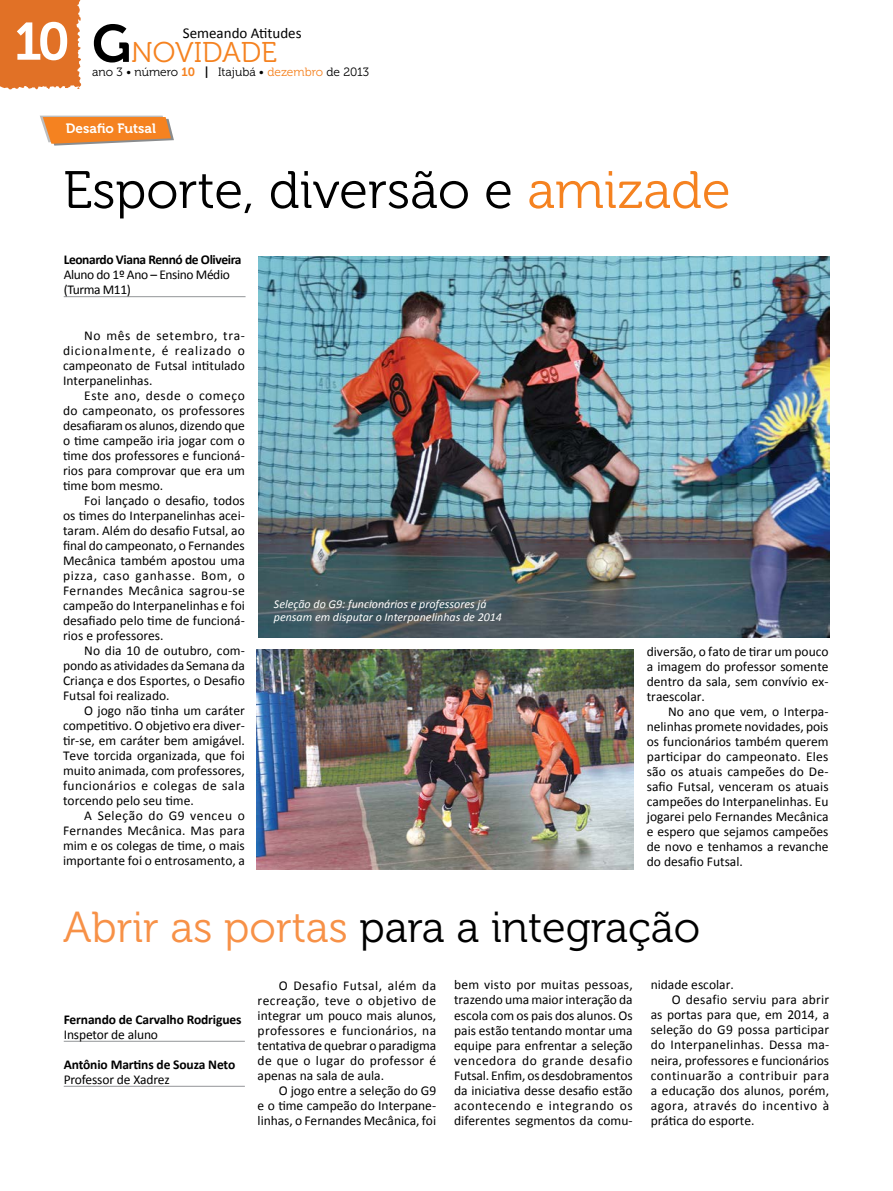
<style>
.page{position:relative;width:893px;height:1191px;background:#fff}
.page>*{position:absolute;margin:0;border:0;box-sizing:border-box;transform-origin:0 0}
.t1{font:52.5px "Museo 300";color:#000}
.t2{font:43.2px "Museo 300";color:#000}
.t3{font:28.5px "Museo 300";color:#f58220}
.t4{font:15px "Calibri";color:#000}
.t5{font:13.5px/15px "Calibri";color:#000;text-align:justify}
.t6{font:700 13.5px "Calibri";letter-spacing:-.01em;color:#000}
.t7{font:13.5px "Calibri";letter-spacing:.02em;color:#000}
.t8{font:13.5px/15px "Calibri";letter-spacing:-.03em;color:#000}
.t9{font:700 13.5px "Calibri";letter-spacing:-.03em;color:#000}
.t10{font:13.5px "Calibri";letter-spacing:.035em;color:#000}
.t11{font:13.5px "Calibri";letter-spacing:.04em;color:#000}
.t12{font:13.5px "Museo 700";color:#fff}
.t13{font:italic 12px/13.5px "Calibri";color:#fff}
.t14{font:12px "Museo 300";color:#000}
.s1{font-family:"Museo 700";font-size:52.5px;color:#fff}
.s2{font-family:"Museo 700";font-size:52.5px;color:#000}
.s3{font-family:"Museo 700";color:#f58220}
.s4{font-family:"Museo 700"}
.s5{color:#f58220}
.s6{color:#f79147}
</style>
<div class="page">
<div style="left:0;top:0;width:81px;height:89px;background:#e17126"></div>
<svg style="left:40px;top:116px;width:134px;height:30px;background:#ec9851"></svg>
<hr style="left:64px;top:296px;width:182px;height:1px;background:#939598">
<img style="left:258px;top:257px;width:571px;height:380px">
<img style="left:257px;top:650px;width:376px;height:220px">
<hr style="left:64px;top:1041px;width:181px;height:1px;background:#939598">
<hr style="left:64px;top:1086px;width:181px;height:1px;background:#939598">
<h3 class="t3" style="left:14px;top:37px;width:264px"><span class="s1">10</span> <span class="s2">G</span>NOVIDADE</h3>
<p class="t14" style="left:92px;top:66px;width:278px">ano 3 • número <span class="s3">10</span> <span class="s4">|</span> Itajubá • <span class="s5">dezembro</span> de 2013</p>
<p class="t4" style="left:183px;top:24px;width:120px">Semeando Atitudes</p>
<p class="t12" style="left:66px;top:121px;width:92px">Desafio Futsal</p>
<h1 class="t1" style="left:63px;top:162px;width:669px">Esporte, diversão e <span class="s5">amizade</span></h1>
<p class="t9" style="left:64px;top:251px;width:179px">Leonardo Viana Rennó de Oliveira</p>
<p class="t8" style="left:64px;top:267px;width:168px">Aluno do 1º Ano – Ensino Médio (Turma M11)</p>
<p class="t5" style="left:63px;top:328px;width:183px;text-indent:21px">No mês de setembro, tra&shy;dicionalmente, é realizado o campeonato de Futsal intitulado Interpanelinhas.</p>
<p class="t5" style="left:63px;top:388px;width:183px;text-indent:21px">Este ano, desde o começo do campeonato, os professores desafiaram os alunos, dizendo que o time campeão iria jogar com o time dos professores e funcioná&shy;rios para comprovar que era um time bom mesmo.</p>
<p class="t5" style="left:63px;top:493px;width:183px;text-indent:21px">Foi lançado o desafio, todos os times do Interpanelinhas acei&shy;taram. Além do desafio Futsal, ao final do campeonato, o Fernandes Mecânica também apostou uma pizza, caso ganhasse. Bom, o Fernandes Mecânica sagrou-se campeão do Interpanelinhas e foi desafiado pelo time de funcioná&shy;rios e professores.</p>
<p class="t5" style="left:63px;top:643px;width:183px;text-indent:21px">No dia 10 de outubro, com&shy;pondo as atividades da Semana da Criança e dos Esportes, o Desafio Futsal foi realizado.</p>
<p class="t5" style="left:63px;top:703px;width:183px;text-indent:21px">O jogo não tinha um caráter competitivo. O objetivo era diver&shy;tir-se, em caráter bem amigável.<br>Teve torcida organizada, que foi muito animada, com professores, funcionários e colegas de sala torcendo pelo seu time.</p>
<p class="t5" style="left:63px;top:808px;width:183px;text-indent:21px">A Seleção do G9 venceu o Fernandes Mecânica. Mas para mim e os colegas de time, o mais importante foi o entrosamento, a</p>
<p class="t13" style="left:274px;top:596px;width:230px">Seleção do G9: funcionários e professores já pensam em disputar o Interpanelinhas de 2014</p>
<p class="t5" style="left:647px;top:644px;width:183px">diversão, o fato de tirar um pouco a imagem do professor somente dentro da sala, sem convívio ex&shy;traescolar.</p>
<p class="t5" style="left:647px;top:704px;width:183px;text-indent:21px">No ano que vem, o Interpa&shy;nelinhas promete novidades, pois os funcionários também querem participar do campeonato. Eles são os atuais campeões do De&shy;safio Futsal, venceram os atuais campeões do Interpanelinhas. Eu jogarei pelo Fernandes Mecânica e espero que sejamos campeões de novo e tenhamos a revanche do desafio Futsal.</p>
<h2 class="t2" style="left:63px;top:904px;width:639px"><span class="s6">Abrir as portas</span> para a integração</h2>
<p class="t6" style="left:64px;top:1010px;width:179px">Fernando de Carvalho Rodrigues</p>
<p class="t5" style="left:64px;top:1027px;width:96px">Inspetor de aluno</p>
<p class="t6" style="left:64px;top:1055px;width:173px">Antônio Martins de Souza Neto</p>
<p class="t5" style="left:64px;top:1072px;width:107px">Professor de Xadrez</p>
<p class="t5" style="left:258px;top:977px;width:180px;text-indent:21px">O Desafio Futsal, além da recreação, teve o objetivo de integrar um pouco mais alunos, professores e funcionários, na tentativa de quebrar o paradigma de que o lugar do professor é apenas na sala de aula.</p>
<p class="t5" style="left:258px;top:1082px;width:180px;text-indent:21px">O jogo entre a seleção do G9 e o time campeão do Interpane&shy;linhas, o Fernandes Mecânica, foi</p>
<p class="t5" style="left:454px;top:977px;width:180px">bem visto por muitas pessoas, trazendo uma maior interação da escola com os pais dos alunos. Os pais estão tentando montar uma equipe para enfrentar a seleção vencedora do grande desafio Futsal. Enfim, os desdobramentos da iniciativa desse desafio estão acontecendo e integrando os diferentes segmentos da comu-</p>
<p class="t5" style="left:651px;top:977px;width:85px">nidade escolar.</p>
<p class="t7" style="left:672px;top:991px;width:159px">O desafio serviu para abrir</p>
<p class="t5" style="left:651px;top:1007px;width:180px">as portas para que, em 2014, a</p>
<p class="t5" style="left:651px;top:1022px;width:180px">seleção do G9 possa participar</p>
<p class="t7" style="left:651px;top:1036px;width:180px">do Interpanelinhas. Dessa ma-</p>
<p class="t5" style="left:651px;top:1052px;width:180px">neira, professores e funcionários</p>
<p class="t10" style="left:651px;top:1066px;width:180px">continuarão a contribuir para</p>
<p class="t5" style="left:651px;top:1082px;width:180px">a educação dos alunos, porém,</p>
<p class="t11" style="left:651px;top:1096px;width:180px">agora, através do incentivo à</p>
<p class="t5" style="left:651px;top:1112px;width:105px">prática do esporte.</p>
</div>
